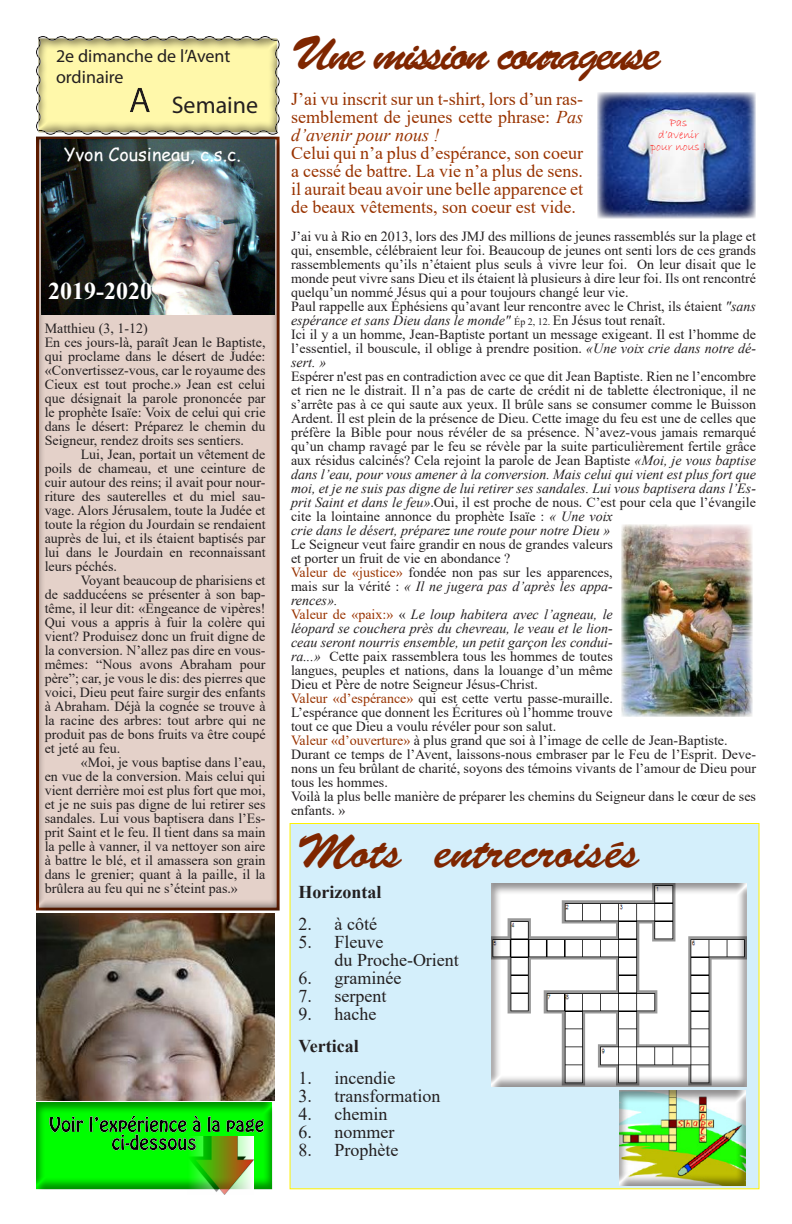
<style>
.page{position:relative;width:792px;height:1224px;background:#fff}
.page>*{position:absolute;margin:0;border:0;box-sizing:border-box;transform-origin:0 0}
.t1{font:48px "Brush Script Std";letter-spacing:-.075em;color:#7f2600}
.t2{font:48px "Brush Script Std";color:#7f2600}
.t3{font:700 24px "Times New Roman";color:#fff}
.t4{font:24px "Myriad Pro";color:#231f20}
.t5{font:18px/18px "Times New Roman";color:#930;text-align:justify}
.t6{font:18px "Times New Roman";color:#231f20}
.t7{font:18px "Myriad Pro";color:#231f20}
.t8{font:18px "Comic Sans MS";color:#fff}
.t9{font:700 18px "Times New Roman";color:#231f20}
.t10{font:14px/14px "Times New Roman";color:#231f20;text-align:justify}
.t11{font:italic 14px/14px "Times New Roman";color:#231f20;text-align:justify}
.t12{font:12px "Bradley Hand ITC";color:#f00}
.s1{font-style:italic}
.s2{font-size:10px}
.s3{color:#930}
.s4{font-style:normal;color:#930}
.s5{font-style:normal}
</style>
<div class="page">
<img style="left:598px;top:93px;width:158px;height:126px">
<div style="left:32px;top:135px;width:249px;height:776px;background:#231f20;opacity:.5"></div>
<svg style="left:36px;top:36px;width:244px;height:99px;background:#ebe5a2"></svg>
<div style="left:120px;top:76px;width:40px;height:49px;background:#231f20;opacity:.5"></div>
<div style="left:33px;top:1099px;width:250px;height:91px;background:#231f20;opacity:.5"></div>
<img style="left:188px;top:1136px;width:65px;height:58px">
<img style="left:41px;top:139px;width:233px;height:175px">
<div style="left:289px;top:823px;width:471px;height:367px;background:#d4effb"></div>
<div style="left:619px;top:1089px;width:127px;height:97px;background:#231f20;opacity:.5"></div>
<img style="left:36px;top:913px;width:239px;height:188px">
<img style="left:622px;top:524px;width:131px;height:193px">
<div style="left:491px;top:882px;width:256px;height:205px;background:#231f20;opacity:.5"></div>
<p class="t7" style="left:56px;top:44px;width:176px">2e dimanche de l’Avent</p>
<p class="t7" style="left:56px;top:66px;width:69px">ordinaire</p>
<p class="t4" style="left:172px;top:90px;width:88px">Semaine</p>
<p class="t8" style="left:64px;top:141px;width:178px">Yvon Cousineau, c.s.c.</p>
<p class="t3" style="left:48px;top:273px;width:105px">2019-2020</p>
<p class="t10" style="left:45px;top:321px;width:105px">Matthieu (3, 1-12)</p>
<p class="t10" style="left:45px;top:335px;width:222px">En ces jours-là, paraît Jean le Baptiste, qui proclame dans le désert de Judée: «Convertissez-vous, car le royaume des Cieux est tout proche.» Jean est celui que désignait la parole prononcée par le prophète Isaïe: Voix de celui qui crie dans le désert: Préparez le chemin du Seigneur, rendez droits ses sentiers.</p>
<p class="t10" style="left:45px;top:447px;width:222px;text-indent:36px">Lui, Jean, portait un vêtement de poils de chameau, et une ceinture de cuir autour des reins; il avait pour nour&shy;riture des sauterelles et du miel sau&shy;vage. Alors Jérusalem, toute la Judée et toute la région du Jourdain se rendaient auprès de lui, et ils étaient baptisés par lui dans le Jourdain en reconnaissant leurs péchés.</p>
<p class="t10" style="left:45px;top:573px;width:222px;text-indent:36px">Voyant beaucoup de pharisiens et de sadducéens se présenter à son bap&shy;tême, il leur dit: «Engeance de vipères!<br>Qui vous a appris à fuir la colère qui vient? Produisez donc un fruit digne de la conversion. N’allez pas dire en vous&shy;mêmes: “Nous avons Abraham pour père”; car, je vous le dis: des pierres que voici, Dieu peut faire surgir des enfants à Abraham. Déjà la cognée se trouve à la racine des arbres: tout arbre qui ne produit pas de bons fruits va être coupé et jeté au feu.</p>
<p class="t10" style="left:45px;top:755px;width:222px;text-indent:36px">«Moi, je vous baptise dans l’eau, en vue de la conversion. Mais celui qui vient derrière moi est plus fort que moi, et je ne suis pas digne de lui retirer ses sandales. Lui vous baptisera dans l’Es&shy;prit Saint et le feu. Il tient dans sa main la pelle à vanner, il va nettoyer son aire à battre le blé, et il amassera son grain dans le grenier; quant à la paille, il la brûlera au feu qui ne s’éteint pas.»</p>
<p class="t1" style="left:291px;top:26px;width:371px">Une mission courageuse</p>
<p class="t5" style="left:291px;top:89px;width:294px">J’ai vu inscrit sur un t-shirt, lors d’un ras&shy;semblement de jeunes cette phrase: <span class="s1">Pas d’avenir pour nous !</span></p>
<p class="t5" style="left:291px;top:143px;width:294px">Celui qui n’a plus d’espérance, son coeur a cessé de battre. La vie n’a plus de sens. il aurait beau avoir une belle apparence et de beaux vêtements, son coeur est vide.</p>
<p class="t10" style="left:291px;top:229px;width:466px">J’ai vu à Rio en 2013, lors des JMJ des millions de jeunes rassemblés sur la plage et qui, ensemble, célébraient leur foi. Beaucoup de jeunes ont senti lors de ces grands rassemblements qu’ils n’étaient plus seuls à vivre leur foi. On leur disait que le monde peut vivre sans Dieu et ils étaient là plusieurs à dire leur foi. Ils ont rencontré quelqu’un nommé Jésus qui a pour toujours changé leur vie.</p>
<p class="t10" style="left:291px;top:299px;width:466px">Paul rappelle aux Éphésiens qu’avant leur rencontre avec le Christ, ils étaient <span class="s1">"sans espérance et sans Dieu dans le monde"</span> <span class="s2">Ép 2, 12.</span> En Jésus tout renaît.</p>
<p class="t10" style="left:291px;top:327px;width:466px">Ici il y a un homme, Jean-Baptiste portant un message exigeant. Il est l’homme de l’essentiel, il bouscule, il oblige à prendre position. <span class="s1">«Une voix crie dans notre dé&shy;sert. »</span></p>
<p class="t10" style="left:291px;top:369px;width:466px;text-align:left">Espérer n'est pas en contradiction avec ce que dit Jean Baptiste. Rien ne l’encombre et rien ne le distrait. Il n’a pas de carte de crédit ni de tablette électronique, il ne s’arrête pas à ce qui saute aux yeux. Il brûle sans se consumer comme le Buisson Ardent. Il est plein de la présence de Dieu. Cette image du feu est une de celles que préfère la Bible pour nous révéler de sa présence. N’avez-vous jamais remarqué qu’un champ ravagé par le feu se révèle par la suite particulièrement fertile grâce aux résidus calcinés? Cela rejoint la parole de Jean Baptiste <span class="s1">«Moi, je vous baptise dans l’eau, pour vous amener à la conversion. Mais celui qui vient est plus fort que moi, et je ne suis pas digne de lui retirer ses sandales. Lui vous baptisera dans l’Es&shy;prit Saint et dans le feu»</span>.Oui, il est proche de nous. C’est pour cela que l’évangile cite la lointaine annonce du prophète Isaïe : <span class="s1">« Une voix<br>crie dans le désert, préparez une route pour notre Dieu »</span></p>
<p class="t10" style="left:291px;top:537px;width:323px">Le Seigneur veut faire grandir en nous de grandes valeurs et porter un fruit de vie en abondance ?</p>
<p class="t10" style="left:291px;top:565px;width:323px"><span class="s3">Valeur de «justice»</span> fondée non pas sur les apparences, mais sur la vérité : <span class="s1">« Il ne jugera pas d’après les appa&shy;rences».</span></p>
<p class="t11" style="left:291px;top:607px;width:323px"><span class="s4">Valeur de «paix:»</span> <span class="s5">«</span> Le loup habitera avec l’agneau, le léopard se couchera près du chevreau, le veau et le lion&shy;ceau seront nourris ensemble, un petit garçon les condui&shy;ra...» <span class="s5">Cette paix rassemblera tous les hommes de toutes langues, peuples et nations, dans la louange d’un même Dieu et Père de notre Seigneur Jésus-Christ.</span></p>
<p class="t10" style="left:291px;top:691px;width:323px"><span class="s3">Valeur «d’espérance»</span> qui est cette vertu passe-muraille.<br>L’espérance que donnent les Écritures où l’homme trouve tout ce que Dieu a voulu révéler pour son salut.</p>
<p class="t10" style="left:291px;top:733px;width:438px"><span class="s3">Valeur «d’ouverture»</span> à plus grand que soi à l’image de celle de Jean-Baptiste.</p>
<p class="t10" style="left:291px;top:747px;width:466px">Durant ce temps de l’Avent, laissons-nous embraser par le Feu de l’Esprit. Deve&shy;nons un feu brûlant de charité, soyons des témoins vivants de l’amour de Dieu pour tous les hommes.</p>
<p class="t10" style="left:291px;top:789px;width:466px">Voilà la plus belle manière de préparer les chemins du Seigneur dans le cœur de ses enfants. »</p>
<p class="t12" style="left:670px;top:115px;width:19px">Pas</p>
<p class="t12" style="left:658px;top:127px;width:42px">d’avenir</p>
<p class="t12" style="left:651px;top:139px;width:57px">pour nous !</p>
<p class="t2" style="left:297px;top:824px;width:344px">Mots entrecroisés</p>
<p class="t9" style="left:299px;top:879px;width:84px">Horizontal</p>
<p class="t6" style="left:299px;top:911px;width:80px">2. à côté</p>
<p class="t6" style="left:299px;top:929px;width:86px">5. Fleuve</p>
<p class="t6" style="left:335px;top:947px;width:126px">du Proche-Orient</p>
<p class="t6" style="left:299px;top:965px;width:104px">6. graminée</p>
<p class="t6" style="left:299px;top:983px;width:89px">7. serpent</p>
<p class="t6" style="left:299px;top:1001px;width:79px">9. hache</p>
<p class="t9" style="left:299px;top:1033px;width:62px">Vertical</p>
<p class="t6" style="left:299px;top:1065px;width:98px">1. incendie</p>
<p class="t6" style="left:299px;top:1083px;width:143px">3. transformation</p>
<p class="t6" style="left:299px;top:1101px;width:90px">4. chemin</p>
<p class="t6" style="left:299px;top:1119px;width:97px">6. nommer</p>
<p class="t6" style="left:299px;top:1137px;width:101px">8. Prophète</p>
</div>
